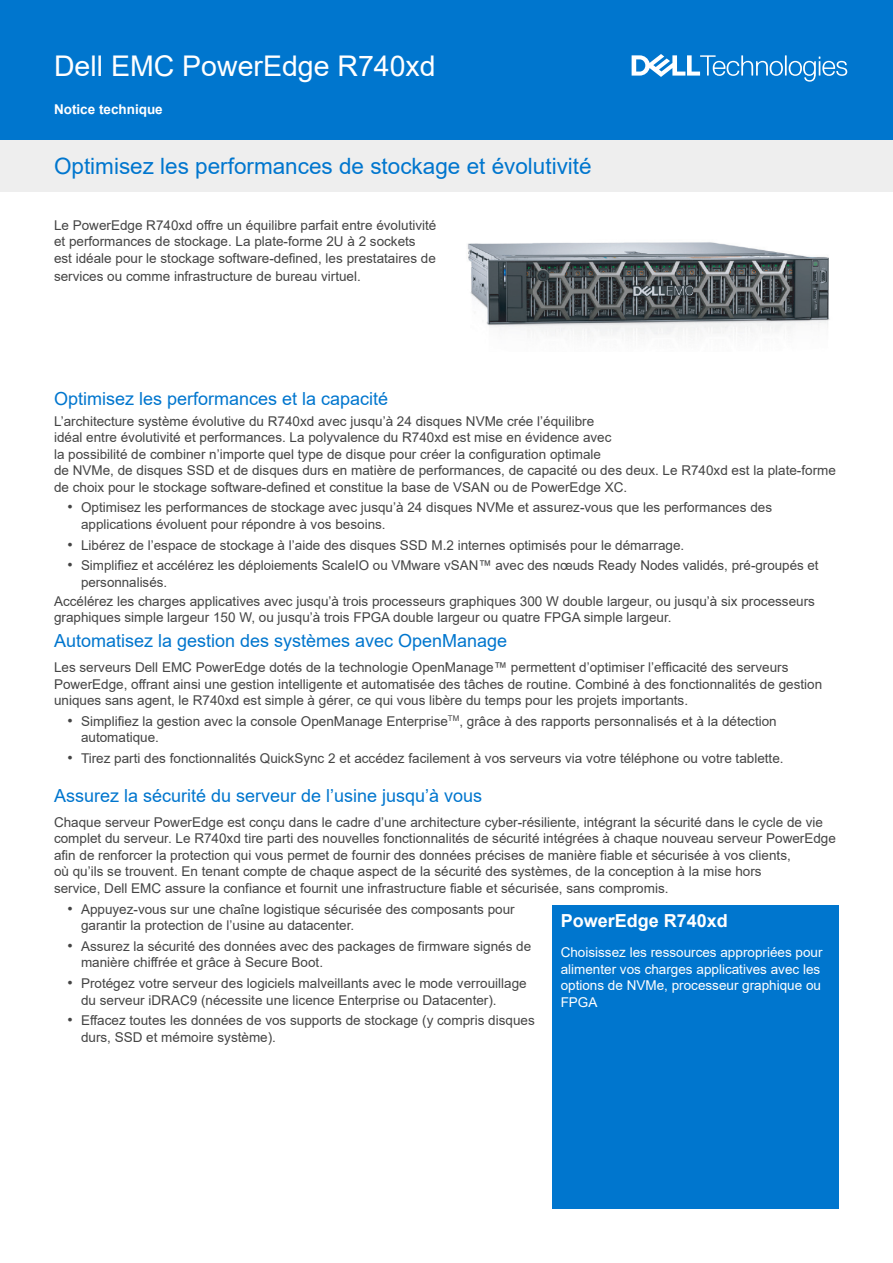
<style>
.page{position:relative;width:893px;height:1263px;background:#fff}
.page>*{position:absolute;margin:0;border:0;box-sizing:border-box;transform-origin:0 0}
.Document_Title{font:28.5px "Arial";color:#fff}
.Document_Headline{font:22.5px "Arial";color:#0076ce}
.Body_Headline{font:18px "Arial";color:#0076ce}
.Body_Text{font:18px "Arial";color:#0076ce}
.Body_copy_Dell_Dark{font:700 18px "Arial";color:#fff}
.Body_Text-2{font:13.5px/16.5px "Arial";color:#444}
.Body_copy_Dell_Dark-2{font:13.5px/16.5px "Arial";color:#444}
.Body_Headline-2{font:13.5px/16.5px "Arial";color:#444}
.Body_copy_Dell_Dark-3{font:13.5px/16.5px "Arial";color:#fff}
.Guide_text_Banner{font:700 13.5px "Arial";color:#fff}
.s1{font-size:15px}
</style>
<div class="page">
<div style="left:0;top:0;width:893px;height:141px;background:#0076ce"></div>
<div style="left:0;top:141px;width:893px;height:51px;background:#eee"></div>
<div style="left:552px;top:906px;width:287px;height:303px;background:#0076ce"></div>
<img style="left:467px;top:242px;width:362px;height:94px">
<svg style="left:632px;top:54px;width:215px;height:28px"></svg>
<p class="Document_Title" style="left:54px;top:46px;width:383px">Dell EMC PowerEdge R740xd</p>
<p class="Guide_text_Banner" style="left:54px;top:100px;width:110px">Notice technique</p>
<p class="Document_Headline" style="left:54px;top:151px;width:539px">Optimisez les performances de stockage et évolutivité</p>
<p class="Body_copy_Dell_Dark-2" style="left:54px;top:217px;width:384px">Le PowerEdge R740xd offre un équilibre parfait entre évolutivité et performances de stockage. La plate-forme 2U à 2 sockets est idéale pour le stockage software-defined, les prestataires de</p>
<p class="Body_copy_Dell_Dark-2" style="left:54px;top:268px;width:308px">services ou comme infrastructure de bureau virtuel.</p>
<p class="Body_Text" style="left:54px;top:386px;width:336px">Optimisez les performances et la capacité</p>
<p class="Body_Text-2" style="left:54px;top:413px;width:783px">L’architecture système évolutive du R740xd avec jusqu’à 24 disques NVMe crée l’équilibre<br>idéal entre évolutivité et performances. La polyvalence du R740xd est mise en évidence avec<br>la possibilité de combiner n’importe quel type de disque pour créer la configuration optimale<br>de NVMe, de disques SSD et de disques durs en matière de performances, de capacité ou des deux. Le R740xd est la plate-forme de choix pour le stockage software-defined et constitue la base de VSAN ou de PowerEdge XC.</p>
<p class="Body_Text-2" style="left:81px;top:499px;width:693px;text-indent:-14px"><span class="s1">•</span> Optimisez les performances de stockage avec jusqu’à 24 disques NVMe et assurez-vous que les performances des applications évoluent pour répondre à vos besoins.</p>
<p class="Body_Text-2" style="left:68px;top:537px;width:618px"><span class="s1">•</span> Libérez de l’espace de stockage à l’aide des disques SSD M.2 internes optimisés pour le démarrage.</p>
<p class="Body_Text-2" style="left:81px;top:557px;width:739px;text-indent:-14px"><span class="s1">•</span> Simplifiez et accélérez les déploiements ScaleIO ou VMware vSAN™ avec des nœuds Ready Nodes validés, pré-groupés et personnalisés.</p>
<p class="Body_Headline-2" style="left:54px;top:592px;width:762px">Accélérez les charges applicatives avec jusqu’à trois processeurs graphiques 300 W double largeur, ou jusqu’à six processeurs graphiques simple largeur 150 W, ou jusqu’à trois FPGA double largeur ou quatre FPGA simple largeur.</p>
<p class="Body_Headline" style="left:54px;top:628px;width:455px">Automatisez la gestion des systèmes avec OpenManage</p>
<p class="Body_Text-2" style="left:54px;top:659px;width:770px">Les serveurs Dell EMC PowerEdge dotés de la technologie OpenManage™ permettent d’optimiser l’efficacité des serveurs<br>PowerEdge, offrant ainsi une gestion intelligente et automatisée des tâches de routine. Combiné à des fonctionnalités de gestion uniques sans agent, le R740xd est simple à gérer, ce qui vous libère du temps pour les projets importants.</p>
<p class="Body_Text-2" style="left:81px;top:713px;width:697px;text-indent:-14px"><span class="s1">•</span> Simplifiez la gestion avec la console OpenManage Enterprise<sup>TM</sup>, grâce à des rapports personnalisés et à la détection automatique.</p>
<p class="Body_Text-2" style="left:68px;top:750px;width:718px"><span class="s1">•</span> Tirez parti des fonctionnalités QuickSync 2 et accédez facilement à vos serveurs via votre téléphone ou votre tablette.</p>
<p class="Body_Headline" style="left:54px;top:783px;width:430px">Assurez la sécurité du serveur de l’usine jusqu’à vous</p>
<p class="Body_Text-2" style="left:54px;top:814px;width:783px">Chaque serveur PowerEdge est conçu dans le cadre d’une architecture cyber-résiliente, intégrant la sécurité dans le cycle de vie complet du serveur. Le R740xd tire parti des nouvelles fonctionnalités de sécurité intégrées à chaque nouveau serveur PowerEdge afin de renforcer la protection qui vous permet de fournir des données précises de manière fiable et sécurisée à vos clients,<br>où qu’ils se trouvent. En tenant compte de chaque aspect de la sécurité des systèmes, de la conception à la mise hors<br>service, Dell EMC assure la confiance et fournit une infrastructure fiable et sécurisée, sans compromis.</p>
<p class="Body_Text-2" style="left:81px;top:900px;width:435px;text-indent:-14px"><span class="s1">•</span> Appuyez-vous sur une chaîne logistique sécurisée des composants pour garantir la protection de l’usine au datacenter.</p>
<p class="Body_Text-2" style="left:81px;top:938px;width:452px;text-indent:-14px"><span class="s1">•</span> Assurez la sécurité des données avec des packages de firmware signés de manière chiffrée et grâce à Secure Boot.</p>
<p class="Body_Text-2" style="left:81px;top:975px;width:447px;text-indent:-14px"><span class="s1">•</span> Protégez votre serveur des logiciels malveillants avec le mode verrouillage du serveur iDRAC9 (nécessite une licence Enterprise ou Datacenter).</p>
<p class="Body_Text-2" style="left:81px;top:1012px;width:455px;text-indent:-14px"><span class="s1">•</span> Effacez toutes les données de vos supports de stockage (y compris disques durs, SSD et mémoire système).</p>
<p class="Body_copy_Dell_Dark" style="left:561px;top:908px;width:169px">PowerEdge R740xd</p>
<p class="Body_copy_Dell_Dark-3" style="left:561px;top:944px;width:263px">Choisissez les ressources appropriées pour alimenter vos charges applicatives avec les options de NVMe, processeur graphique ou FPGA</p>
</div>
